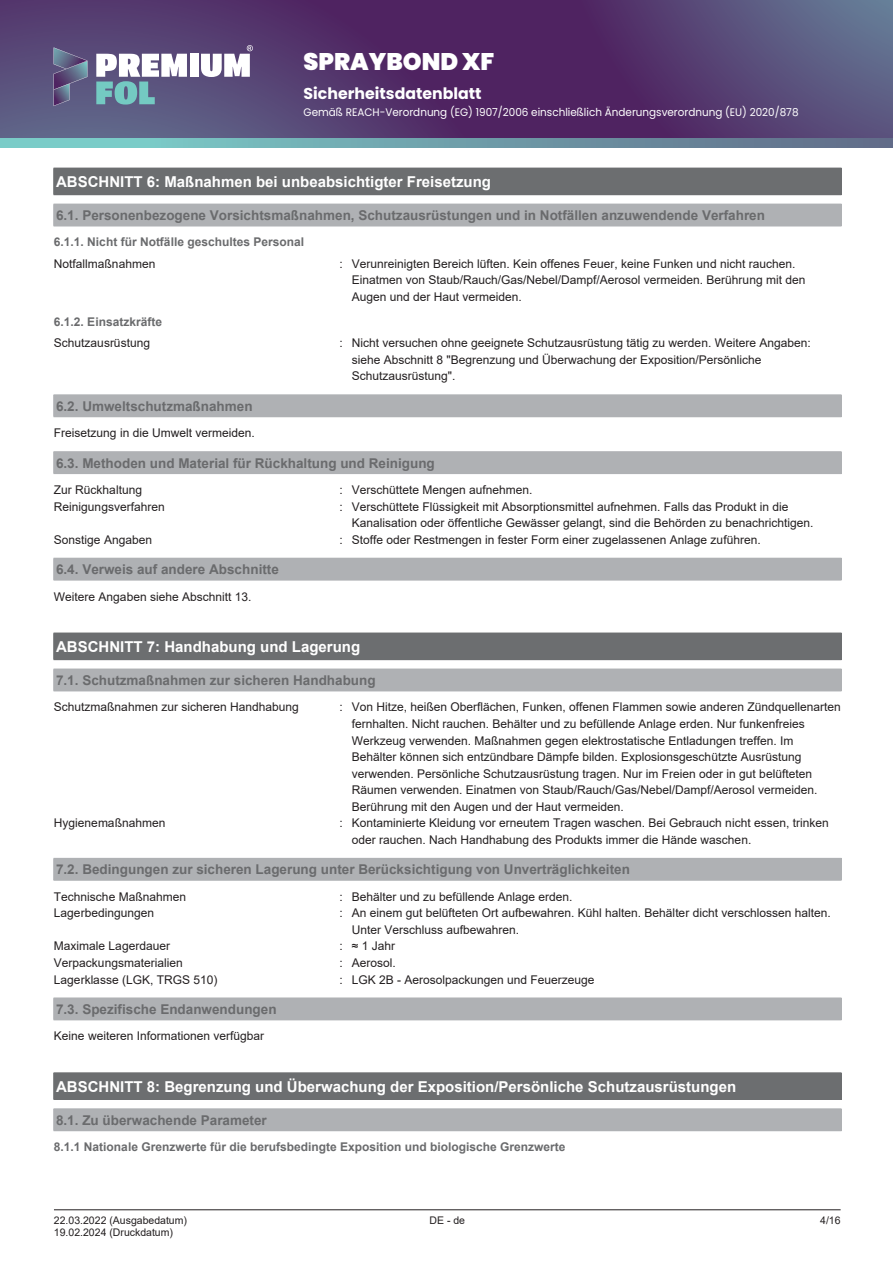
<style>
.page{position:relative;width:893px;height:1263px;background:#fff}
.page>*{position:absolute;margin:0;border:0;box-sizing:border-box;transform-origin:0 0}
.t1{font:900 24px "Poppins";color:#fff}
.t2{font:700 15.75px "Poppins";color:#fff}
.t3{font:700 15px "Arial";color:#fff}
.t4{font:700 13.5px "Arial";color:#6a6b6d}
.t5{font:12px/16.5px "Arial";color:#231f20}
.t6{font:700 12px "Arial";color:#6a6b6d}
.t7{font:10.95px "Poppins";color:#fff;scale:.95 1}
.t8{font:10.5px/12px "Arial";color:#231f20}
</style>
<div class="page">
<hr style="left:54px;top:1209px;width:787px;height:1px;background:#231f20">
<div style="left:54px;top:168px;width:787px;height:27px;background:#6c6e70"></div>
<svg style="left:53px;top:168px;width:1px;height:27px"></svg>
<svg style="left:841px;top:168px;width:1px;height:27px"></svg>
<div style="left:54px;top:204px;width:787px;height:22px;background:#afb1b4"></div>
<svg style="left:53px;top:204px;width:1px;height:22px"></svg>
<svg style="left:841px;top:204px;width:1px;height:22px"></svg>
<hr style="left:54px;top:226px;width:787px;height:1px;background:#afb1b4">
<div style="left:54px;top:395px;width:787px;height:22px;background:#afb1b4"></div>
<svg style="left:53px;top:395px;width:1px;height:22px"></svg>
<svg style="left:841px;top:395px;width:1px;height:22px"></svg>
<div style="left:54px;top:452px;width:787px;height:21px;background:#afb1b4"></div>
<svg style="left:53px;top:452px;width:1px;height:21px"></svg>
<svg style="left:841px;top:452px;width:1px;height:21px"></svg>
<hr style="left:54px;top:451px;width:787px;height:1px;background:#afb1b4">
<hr style="left:54px;top:473px;width:787px;height:1px;background:#afb1b4">
<div style="left:54px;top:558px;width:787px;height:22px;background:#afb1b4"></div>
<svg style="left:53px;top:558px;width:1px;height:22px"></svg>
<svg style="left:841px;top:558px;width:1px;height:22px"></svg>
<hr style="left:54px;top:580px;width:787px;height:1px;background:#afb1b4">
<div style="left:54px;top:633px;width:787px;height:26px;background:#6c6e70"></div>
<svg style="left:53px;top:633px;width:1px;height:26px"></svg>
<svg style="left:841px;top:633px;width:1px;height:26px"></svg>
<hr style="left:54px;top:659px;width:787px;height:1px;background:#6c6e70">
<div style="left:54px;top:669px;width:787px;height:22px;background:#afb1b4"></div>
<svg style="left:53px;top:669px;width:1px;height:22px"></svg>
<svg style="left:841px;top:669px;width:1px;height:22px"></svg>
<hr style="left:54px;top:691px;width:787px;height:1px;background:#afb1b4">
<div style="left:54px;top:858px;width:787px;height:22px;background:#afb1b4"></div>
<svg style="left:53px;top:858px;width:1px;height:22px"></svg>
<svg style="left:841px;top:858px;width:1px;height:22px"></svg>
<hr style="left:54px;top:880px;width:787px;height:1px;background:#afb1b4">
<div style="left:54px;top:998px;width:787px;height:22px;background:#afb1b4"></div>
<svg style="left:53px;top:998px;width:1px;height:22px"></svg>
<svg style="left:841px;top:998px;width:1px;height:22px"></svg>
<hr style="left:54px;top:1020px;width:787px;height:1px;background:#afb1b4">
<div style="left:54px;top:1073px;width:787px;height:26px;background:#6c6e70"></div>
<svg style="left:53px;top:1073px;width:1px;height:26px"></svg>
<svg style="left:841px;top:1073px;width:1px;height:26px"></svg>
<hr style="left:54px;top:1072px;width:787px;height:1px;background:#6c6e70">
<hr style="left:54px;top:1099px;width:787px;height:1px;background:#6c6e70">
<div style="left:54px;top:1109px;width:787px;height:21px;background:#afb1b4"></div>
<svg style="left:53px;top:1109px;width:1px;height:21px"></svg>
<svg style="left:841px;top:1109px;width:1px;height:21px"></svg>
<hr style="left:54px;top:1108px;width:787px;height:1px;background:#afb1b4">
<hr style="left:54px;top:1130px;width:787px;height:1px;background:#afb1b4">
<svg style="left:0;top:0;width:545px;height:139px;background:#543a6f"></svg>
<svg style="left:545px;top:0;width:348px;height:139px;background:#564173"></svg>
<svg style="left:0;top:139px;width:893px;height:8px;background:#6fa0ab"></svg>
<div style="left:190px;top:54px;width:8px;height:23px;background:#fff"></div>
<svg style="left:96px;top:54px;width:91px;height:51px"></svg>
<svg style="left:201px;top:45px;width:52px;height:32px"></svg>
<svg style="left:54px;top:47px;width:33px;height:59px;background:#616185"></svg>
<h1 class="t1" style="left:304px;top:48px;width:192px">SPRAYBOND XF</h1>
<h2 class="t2" style="left:304px;top:85px;width:179px">Sicherheitsdatenblatt</h2>
<p class="t7" style="left:304px;top:106px;width:522px">Gemäß REACH-Verordnung (EG) 1907/2006 einschließlich Änderungsverordnung (EU) 2020/878</p>
<p class="t3" style="left:56px;top:171px;width:437px">ABSCHNITT 6: Maßnahmen bei unbeabsichtigter Freisetzung</p>
<p class="t4" style="left:56px;top:206px;width:710px">6.1. Personenbezogene Vorsichtsmaßnahmen, Schutzausrüstungen und in Notfällen anzuwendende Verfahren</p>
<p class="t6" style="left:54px;top:234px;width:252px">6.1.1. Nicht für Notfälle geschultes Personal</p>
<p class="t5" style="left:54px;top:255px;width:103px">Notfallmaßnahmen</p>
<p class="t5" style="left:352px;top:255px;width:455px;text-indent:-12px">: Verunreinigten Bereich lüften. Kein offenes Feuer, keine Funken und nicht rauchen.<br>Einatmen von Staub/Rauch/Gas/Nebel/Dampf/Aerosol vermeiden. Berührung mit den<br>Augen und der Haut vermeiden.</p>
<p class="t6" style="left:54px;top:313px;width:110px">6.1.2. Einsatzkräfte</p>
<p class="t5" style="left:54px;top:335px;width:98px">Schutzausrüstung</p>
<p class="t5" style="left:352px;top:335px;width:460px;text-indent:-12px">: Nicht versuchen ohne geeignete Schutzausrüstung tätig zu werden. Weitere Angaben: siehe Abschnitt 8 "Begrenzung und Überwachung der Exposition/Persönliche<br>Schutzausrüstung".</p>
<p class="t4" style="left:56px;top:396px;width:198px">6.2. Umweltschutzmaßnahmen</p>
<p class="t5" style="left:54px;top:425px;width:202px">Freisetzung in die Umwelt vermeiden.</p>
<p class="t4" style="left:56px;top:453px;width:380px">6.3. Methoden und Material für Rückhaltung und Reinigung</p>
<p class="t5" style="left:54px;top:481px;width:90px">Zur Rückhaltung</p>
<p class="t5" style="left:339px;top:481px;width:195px">: Verschüttete Mengen aufnehmen.</p>
<p class="t5" style="left:54px;top:498px;width:112px">Reinigungsverfahren</p>
<p class="t5" style="left:352px;top:498px;width:463px;text-indent:-12px">: Verschüttete Flüssigkeit mit Absorptionsmittel aufnehmen. Falls das Produkt in die<br>Kanalisation oder öffentliche Gewässer gelangt, sind die Behörden zu benachrichtigen.</p>
<p class="t5" style="left:54px;top:531px;width:100px">Sonstige Angaben</p>
<p class="t5" style="left:339px;top:531px;width:423px">: Stoffe oder Restmengen in fester Form einer zugelassenen Anlage zuführen.</p>
<p class="t4" style="left:56px;top:560px;width:224px">6.4. Verweis auf andere Abschnitte</p>
<p class="t5" style="left:54px;top:588px;width:199px">Weitere Angaben siehe Abschnitt 13.</p>
<p class="t3" style="left:56px;top:636px;width:306px">ABSCHNITT 7: Handhabung und Lagerung</p>
<p class="t4" style="left:56px;top:671px;width:321px">7.1. Schutzmaßnahmen zur sicheren Handhabung</p>
<p class="t5" style="left:54px;top:699px;width:246px">Schutzmaßnahmen zur sicheren Handhabung</p>
<p class="t5" style="left:352px;top:699px;width:490px;text-indent:-12px">: Von Hitze, heißen Oberflächen, Funken, offenen Flammen sowie anderen Zündquellenarten fernhalten. Nicht rauchen. Behälter und zu befüllende Anlage erden. Nur funkenfreies Werkzeug verwenden. Maßnahmen gegen elektrostatische Entladungen treffen. Im Behälter können sich entzündbare Dämpfe bilden. Explosionsgeschützte Ausrüstung verwenden. Persönliche Schutzausrüstung tragen. Nur im Freien oder in gut belüfteten Räumen verwenden. Einatmen von Staub/Rauch/Gas/Nebel/Dampf/Aerosol vermeiden.<br>Berührung mit den Augen und der Haut vermeiden.</p>
<p class="t5" style="left:54px;top:815px;width:113px">Hygienemaßnahmen</p>
<p class="t5" style="left:352px;top:815px;width:478px;text-indent:-12px">: Kontaminierte Kleidung vor erneutem Tragen waschen. Bei Gebrauch nicht essen, trinken oder rauchen. Nach Handhabung des Produkts immer die Hände waschen.</p>
<p class="t4" style="left:56px;top:860px;width:575px">7.2. Bedingungen zur sicheren Lagerung unter Berücksichtigung von Unverträglichkeiten</p>
<p class="t5" style="left:54px;top:888px;width:134px">Technische Maßnahmen</p>
<p class="t5" style="left:339px;top:888px;width:235px">: Behälter und zu befüllende Anlage erden.</p>
<p class="t5" style="left:54px;top:905px;width:102px">Lagerbedingungen</p>
<p class="t5" style="left:352px;top:905px;width:480px;text-indent:-12px">: An einem gut belüfteten Ort aufbewahren. Kühl halten. Behälter dicht verschlossen halten.<br>Unter Verschluss aufbewahren.</p>
<p class="t5" style="left:54px;top:938px;width:118px">Maximale Lagerdauer</p>
<p class="t5" style="left:339px;top:938px;width:57px">: ≈ 1 Jahr</p>
<p class="t5" style="left:54px;top:954px;width:130px">Verpackungsmaterialien</p>
<p class="t5" style="left:339px;top:954px;width:58px">: Aerosol.</p>
<p class="t5" style="left:54px;top:971px;width:165px">Lagerklasse (LGK, TRGS 510)</p>
<p class="t5" style="left:339px;top:971px;width:257px">: LGK 2B - Aerosolpackungen und Feuerzeuge</p>
<p class="t4" style="left:56px;top:999px;width:222px">7.3. Spezifische Endanwendungen</p>
<p class="t5" style="left:54px;top:1028px;width:212px">Keine weiteren Informationen verfügbar</p>
<p class="t3" style="left:56px;top:1076px;width:682px">ABSCHNITT 8: Begrenzung und Überwachung der Exposition/Persönliche Schutzausrüstungen</p>
<p class="t4" style="left:56px;top:1110px;width:212px">8.1. Zu überwachende Parameter</p>
<p class="t6" style="left:54px;top:1138px;width:513px">8.1.1 Nationale Grenzwerte für die berufsbedingte Exposition und biologische Grenzwerte</p>
<p class="t8" style="left:54px;top:1214px;width:135px">22.03.2022 (Ausgabedatum)<br>19.02.2024 (Druckdatum)</p>
<p class="t8" style="left:429px;top:1214px;width:37px">DE - de</p>
<p class="t8" style="left:820px;top:1214px;width:22px">4/16</p>
</div>
